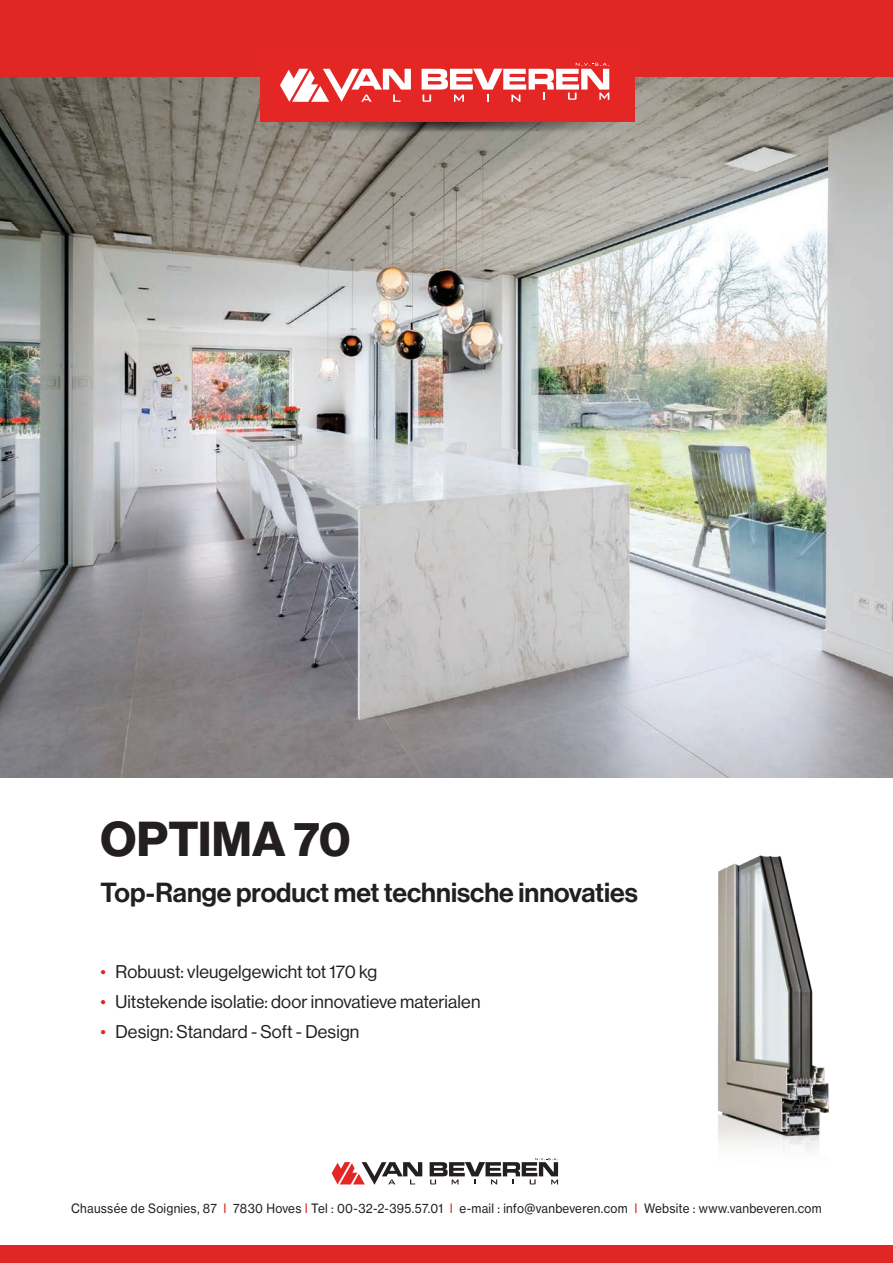
<style>
.page{position:relative;width:893px;height:1263px;background:#fff}
.page>*{position:absolute;margin:0;border:0;box-sizing:border-box;transform-origin:0 0}
.t1{font:48px "N Haas Grotesk DS Pro 75 Bd";letter-spacing:.005em;color:#231f20}
.t2{font:27px "N Haas Grotesk DS Pro 65 Md";color:#231f20}
.t3{font:18px "N Haas Grotesk DS Pro 55 Rg";letter-spacing:.01em;color:#231f20}
.t4{font:12.75px "N Haas Grotesk TX Pro 55 Rg";letter-spacing:.02em;color:#231f20;scale:.92 1}
.s1{color:#e12725}
</style>
<div class="page">
<img style="left:0;top:77px;width:893px;height:700px">
<div style="left:0;top:1246px;width:893px;height:17px;background:#e12725"></div>
<svg style="left:332px;top:1162px;width:90px;height:23px"></svg>
<svg style="left:430px;top:1158px;width:128px;height:26px"></svg>
<div style="left:0;top:0;width:893px;height:77px;background:#e12725"></div>
<svg style="left:269px;top:122px;width:358px;height:9px;background:#716d66"></svg>
<div style="left:260px;top:48px;width:374px;height:74px;background:#e42625"></div>
<svg style="left:280px;top:69px;width:131px;height:33px"></svg>
<svg style="left:422px;top:63px;width:187px;height:39px"></svg>
<img style="left:718px;top:855px;width:112px;height:294px">
<p class="t1" style="left:101px;top:811px;width:251px">OPTIMA 70</p>
<p class="t2" style="left:101px;top:877px;width:539px">Top-Range product met technische innovaties</p>
<p class="t3" style="left:101px;top:961px;width:278px"><span class="s1">•</span> Robuust: vleugelgewicht tot 170 kg</p>
<p class="t3" style="left:101px;top:991px;width:381px"><span class="s1">•</span> Uitstekende isolatie: door innovatieve materialen</p>
<p class="t3" style="left:101px;top:1021px;width:260px"><span class="s1">•</span> Design: Standard - Soft - Design</p>
<p class="t4" style="left:71px;top:1200px;width:817px">Chaussée de Soignies, 87 <span class="s1">I</span> 7830 Hoves <span class="s1">I</span> Tel : 00-32-2-395.57.01 <span class="s1">I</span> e-mail : info@vanbeveren.com <span class="s1">I</span> Website : www.vanbeveren.com</p>
</div>
